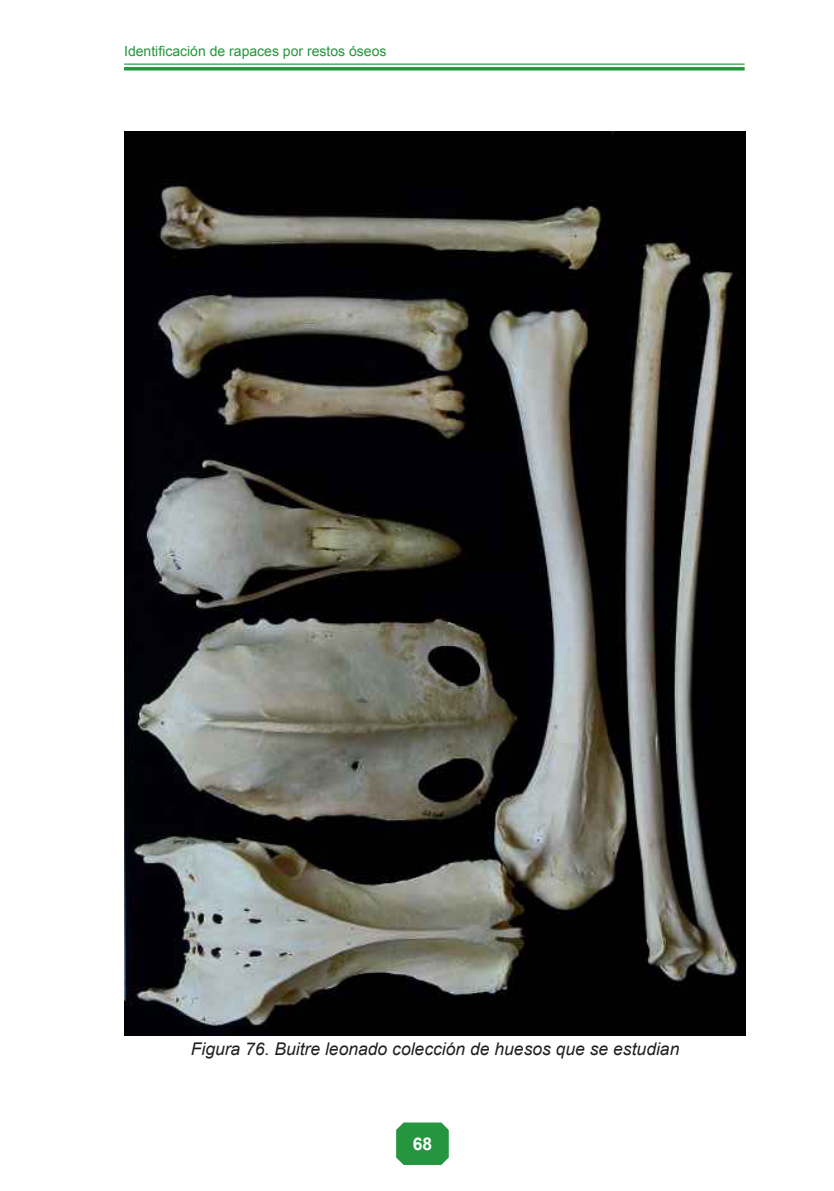
<style>
.page{position:relative;width:834px;height:1191px;background:#fff}
.page>*{position:absolute;margin:0;border:0;box-sizing:border-box;transform-origin:0 0}
.t1{font:italic 17.5px "Arial";color:#231f20}
.t2{font:700 17.5px "Arial";color:#fff}
.t3{font:14px "Arial";color:#25953e}
</style>
<div class="page">
<svg style="left:396px;top:1122px;width:52px;height:42px;background:#319a48"></svg>
<hr style="left:124px;top:64px;width:620px;height:1px;background:#25953e">
<svg style="left:124px;top:67px;width:620px;height:4px;background:#3fa255"></svg>
<img style="left:125px;top:132px;width:620px;height:903px">
<p class="t3" style="left:124px;top:42px;width:264px">Identificación de rapaces por restos óseos</p>
<p class="t1" style="left:191px;top:1037px;width:490px">Figura 76. Buitre leonado colección de huesos que se estudian</p>
<p class="t2" style="left:412px;top:1132px;width:21px">68</p>
</div>
